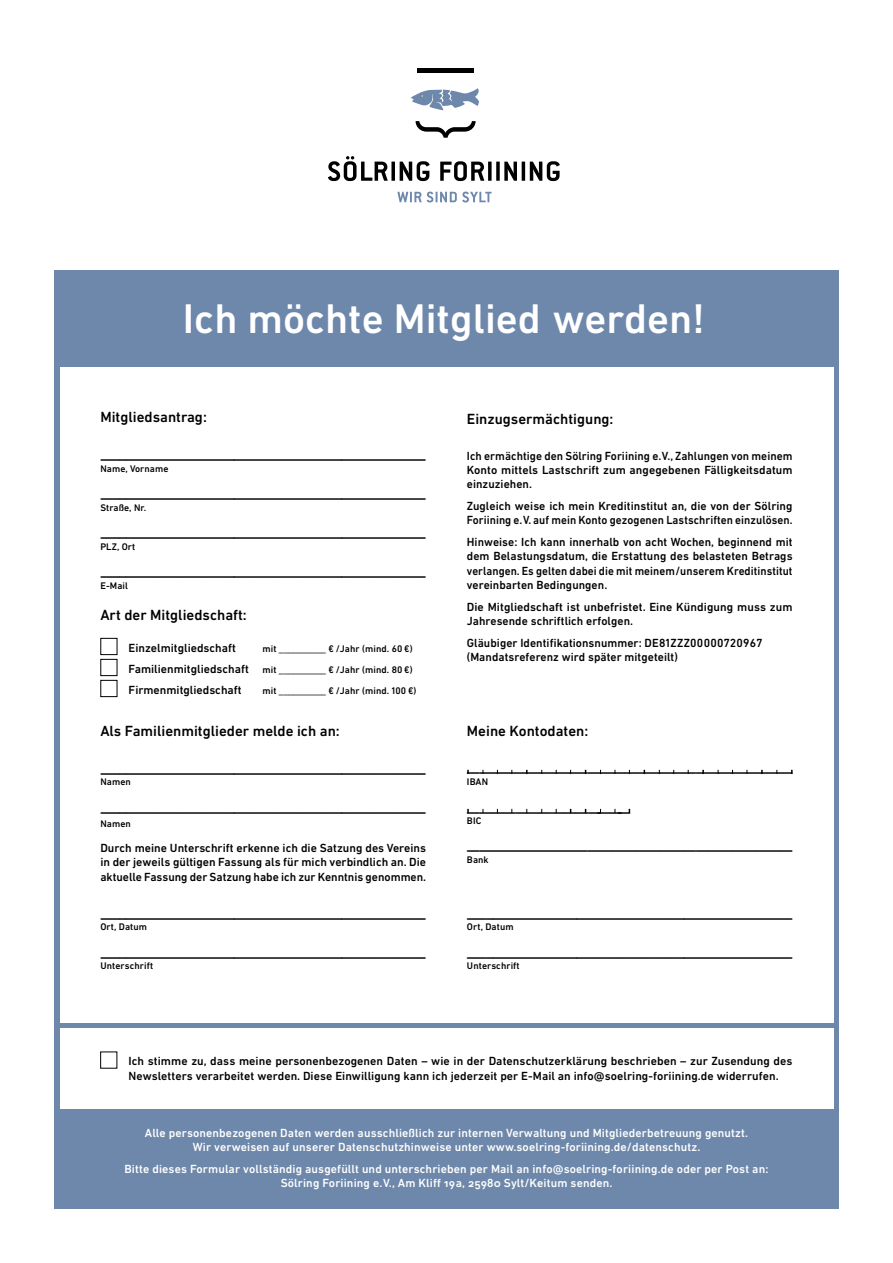
<style>
.page{position:relative;width:893px;height:1263px;background:#fff}
.page>*{position:absolute;margin:0;border:0;box-sizing:border-box;transform-origin:0 0}
.Titel_Veranstatung_weiss{font:500 42.15px "DIN Next LT Pro";color:#fff}
.Rückseite_Copy{font:500 15px "DIN Next LT Pro";color:#000}
.Rückseite_Copy-2{font:500 12px/14.4px "DIN Next LT Pro";letter-spacing:.005em;color:#000}
.Rückseite_Copy-3{font:500 12px "DIN Next LT Pro";letter-spacing:.01em;color:#fff}
.Rückseite_Copy-4{font:500 12px/14.4px "DIN Next LT Pro";letter-spacing:.005em;color:#000;text-align:justify;scale:.96 1}
.Rückseite_Copy-5{font:500 9.75px "DIN Next LT Pro";letter-spacing:.01em;color:#000}
.s1{font-size:12px}
</style>
<div class="page">
<div style="left:54px;top:270px;width:785px;height:939px;background:#6e88ab"></div>
<svg style="left:397px;top:192px;width:95px;height:10px"></svg>
<svg style="left:328px;top:156px;width:60px;height:25px"></svg>
<svg style="left:391px;top:162px;width:4px;height:19px"></svg>
<svg style="left:400px;top:161px;width:30px;height:20px"></svg>
<svg style="left:440px;top:161px;width:44px;height:20px"></svg>
<svg style="left:488px;top:162px;width:4px;height:19px"></svg>
<svg style="left:496px;top:162px;width:4px;height:19px"></svg>
<svg style="left:504px;top:162px;width:13px;height:19px"></svg>
<hr style="left:522px;top:162px;width:3px;height:19px;background:#000">
<svg style="left:530px;top:161px;width:30px;height:20px"></svg>
<svg style="left:416px;top:121px;width:60px;height:17px"></svg>
<svg style="left:411px;top:88px;width:68px;height:23px"></svg>
<div style="left:418px;top:68px;width:56px;height:5px;background:#000"></div>
<div style="left:60px;top:367px;width:773px;height:656px;background:#fff"></div>
<div style="left:60px;top:1028px;width:773px;height:81px;background:#fff"></div>
<div style="left:100px;top:638px;width:17px;height:17px;border:1px solid #000"></div>
<div style="left:100px;top:659px;width:17px;height:17px;border:1px solid #000"></div>
<div style="left:100px;top:680px;width:17px;height:17px;border:1px solid #000"></div>
<p class="Titel_Veranstatung_weiss" style="left:183px;top:295px;width:524px">Ich möchte Mitglied werden!</p>
<p class="Rückseite_Copy" style="left:100px;top:408px;width:108px">Mitgliedsantrag:</p>
<p class="Rückseite_Copy" style="left:100px;top:450px;width:327px">—––—————————————————————————</p>
<p class="Rückseite_Copy-5" style="left:100px;top:462px;width:70px">Name, Vorname</p>
<p class="Rückseite_Copy" style="left:100px;top:489px;width:327px">—––—————————————————————————</p>
<p class="Rückseite_Copy-5" style="left:100px;top:501px;width:47px">Straße, Nr.</p>
<p class="Rückseite_Copy" style="left:100px;top:528px;width:327px">—––—————————————————————————</p>
<p class="Rückseite_Copy-5" style="left:100px;top:540px;width:36px">PLZ, Ort</p>
<p class="Rückseite_Copy" style="left:100px;top:567px;width:327px">—––—————————————————————————</p>
<p class="Rückseite_Copy-5" style="left:100px;top:579px;width:29px">E-Mail</p>
<p class="Rückseite_Copy" style="left:100px;top:606px;width:148px">Art der Mitgliedschaft:</p>
<p class="Rückseite_Copy-2" style="left:129px;top:640px;width:109px">Einzelmitgliedschaft</p>
<p class="Rückseite_Copy-5" style="left:262px;top:642px;width:152px">mit __________ € /Jahr (mind. 60 €)</p>
<p class="Rückseite_Copy-5" style="left:129px;top:663px;width:286px"><span class="s1">Familienmitgliedschaft</span> mit __________ € /Jahr (mind. 80 €)</p>
<p class="Rückseite_Copy-2" style="left:129px;top:682px;width:115px">Firmenmitgliedschaft</p>
<p class="Rückseite_Copy-5" style="left:262px;top:684px;width:156px">mit __________ € /Jahr (mind. 100 €)</p>
<p class="Rückseite_Copy" style="left:100px;top:722px;width:241px">Als Familienmitglieder melde ich an:</p>
<p class="Rückseite_Copy" style="left:100px;top:764px;width:327px">—––—————————————————————————</p>
<p class="Rückseite_Copy-5" style="left:100px;top:776px;width:32px">Namen</p>
<p class="Rückseite_Copy" style="left:100px;top:803px;width:327px">—––—————————————————————————</p>
<p class="Rückseite_Copy-5" style="left:100px;top:818px;width:32px">Namen</p>
<p class="Rückseite_Copy-2" style="left:100px;top:840px;width:327px;text-align:justify">Durch meine Unterschrift erkenne ich die Satzung des Vereins in der jeweils gültigen Fassung als für mich verbindlich an. Die aktuelle Fassung der Satzung habe ich zur Kenntnis genommen.</p>
<p class="Rückseite_Copy" style="left:100px;top:909px;width:327px">—––—————————————————————————</p>
<p class="Rückseite_Copy-5" style="left:100px;top:921px;width:48px">Ort, Datum</p>
<p class="Rückseite_Copy" style="left:100px;top:948px;width:327px">—––—————————————————————————</p>
<p class="Rückseite_Copy-5" style="left:100px;top:960px;width:54px">Unterschrift</p>
<p class="Rückseite_Copy" style="left:467px;top:410px;width:148px">Einzugsermächtigung:</p>
<p class="Rückseite_Copy-4" style="left:467px;top:448px;width:341px">Ich ermächtige den Sölring Foriining e.V., Zahlungen von meinem Konto mittels Lastschrift zum angegebenen Fälligkeitsdatum einzuziehen.</p>
<p class="Rückseite_Copy-2" style="left:467px;top:499px;width:327px">Zugleich weise ich mein Kreditinstitut an, die von der Sölring<br>Foriining e.V. auf mein Konto gezogenen Lastschriften einzulösen.</p>
<p class="Rückseite_Copy-2" style="left:467px;top:535px;width:327px;text-align:justify">Hinweise: Ich kann innerhalb von acht Wochen, beginnend mit dem Belastungsdatum, die Erstattung des belasteten Betrags verlangen. Es gelten dabei die mit meinem/unserem Kreditinstitut vereinbarten Bedingungen.</p>
<p class="Rückseite_Copy-2" style="left:467px;top:599px;width:327px">Die Mitgliedschaft ist unbefristet. Eine Kündigung muss zum<br>Jahresende schriftlich erfolgen.</p>
<p class="Rückseite_Copy-2" style="left:467px;top:635px;width:297px">Gläubiger Identifikationsnummer: DE81ZZZ00000720967 (Mandatsreferenz wird später mitgeteilt)</p>
<p class="Rückseite_Copy" style="left:467px;top:722px;width:123px">Meine Kontodaten:</p>
<p class="Rückseite_Copy" style="left:467px;top:763px;width:327px">———————————————————————————</p>
<p class="Rückseite_Copy-5" style="left:467px;top:776px;width:23px">IBAN</p>
<p class="Rückseite_Copy" style="left:467px;top:803px;width:165px">——————————————</p>
<p class="Rückseite_Copy-5" style="left:467px;top:815px;width:16px">BIC</p>
<p class="Rückseite_Copy" style="left:467px;top:841px;width:327px">———————————————————————————</p>
<p class="Rückseite_Copy-5" style="left:467px;top:854px;width:23px">Bank</p>
<p class="Rückseite_Copy" style="left:467px;top:909px;width:327px">—––—————————————————————————</p>
<p class="Rückseite_Copy-5" style="left:467px;top:921px;width:48px">Ort, Datum</p>
<p class="Rückseite_Copy" style="left:467px;top:948px;width:327px">—––—————————————————————————</p>
<p class="Rückseite_Copy-5" style="left:467px;top:960px;width:54px">Unterschrift</p>
<p class="Rückseite_Copy-2" style="left:128px;top:1054px;width:665px">Ich stimme zu, dass meine personenbezogenen Daten – wie in der Datenschutzerklärung beschrieben – zur Zusendung des<br>Newsletters verarbeitet werden. Diese Einwilligung kann ich jederzeit per E-Mail an info@soelring-foriining.de widerrufen.</p>
<p class="Rückseite_Copy-3" style="left:145px;top:1125px;width:605px">Alle personenbezogenen Daten werden ausschließlich zur internen Verwaltung und Mitgliederbetreuung genutzt.</p>
<p class="Rückseite_Copy-3" style="left:193px;top:1140px;width:509px">Wir verweisen auf unserer Datenschutzhinweise unter www.soelring-foriining.de/datenschutz.</p>
<p class="Rückseite_Copy-3" style="left:124px;top:1161px;width:645px">Bitte dieses Formular vollständig ausgefüllt und unterschrieben per Mail an info@soelring-foriining.de oder per Post an:</p>
<p class="Rückseite_Copy-3" style="left:281px;top:1176px;width:333px">Sölring Foriining e.V., Am Kliff 19a, 25980 Sylt/Keitum senden.</p>
</div>
